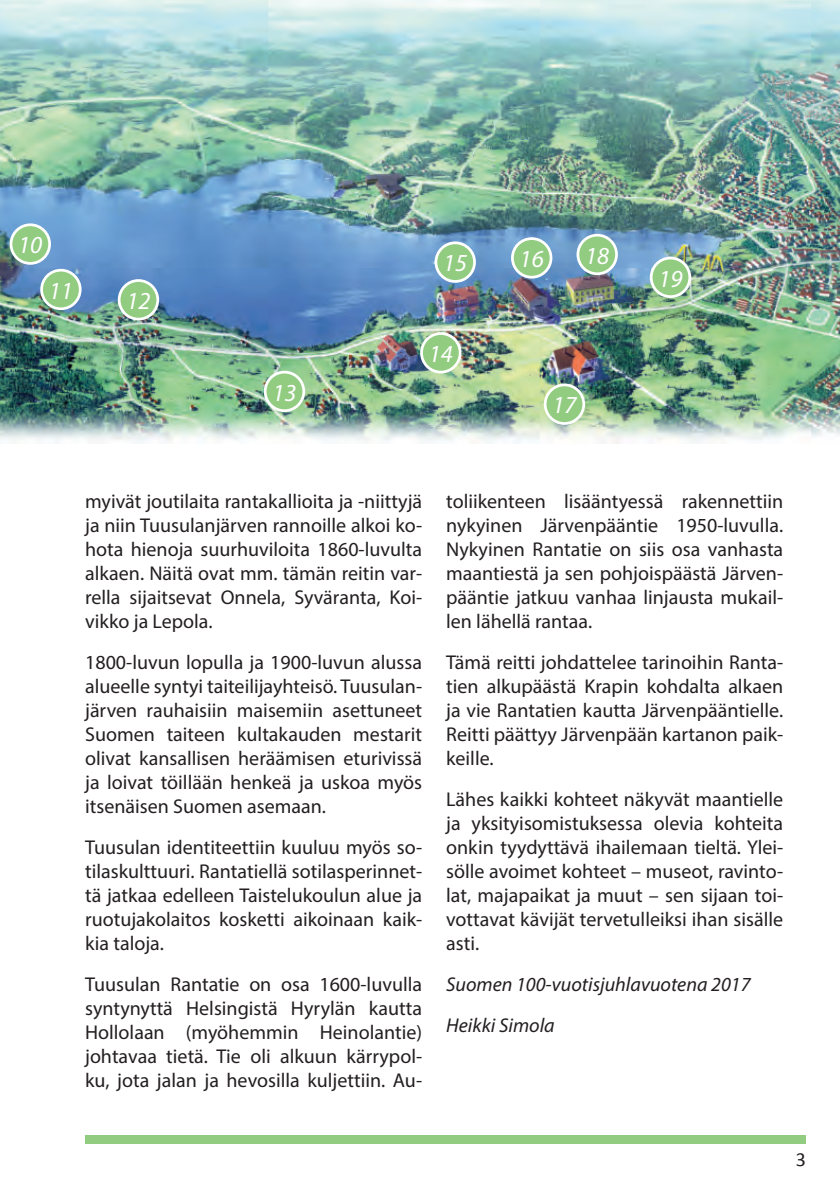
<style>
.page{position:relative;width:840px;height:1191px;background:#fff}
.page>*{position:absolute;margin:0;border:0;box-sizing:border-box;transform-origin:0 0}
.t1{font:italic 24.6px "Myriad Pro";color:#fff}
.t2{font:20px/24px "Myriad Pro";color:#231f20;text-align:justify}
.t3{font:italic 20px/41px "Myriad Pro";color:#231f20}
.t4{font:20px "Calibri";color:#231f20}
</style>
<div class="page">
<div style="left:85px;top:1135px;width:720px;height:9px;background:#92cc81"></div>
<img style="left:0;top:0;width:839px;height:443px">
<div style="left:11px;top:225px;width:39px;height:38px;background:#92cc81;border-radius:50%"></div>
<div style="left:10px;top:223px;width:41px;height:42px;border:3px solid #fff;border-radius:50%"></div>
<div style="left:42px;top:270px;width:38px;height:39px;background:#92cc81;border-radius:50%"></div>
<div style="left:40px;top:269px;width:42px;height:41px;border:3px solid #fff;border-radius:50%"></div>
<div style="left:119px;top:280px;width:39px;height:39px;background:#92cc81;border-radius:50%"></div>
<div style="left:118px;top:279px;width:41px;height:41px;border:3px solid #fff;border-radius:50%"></div>
<div style="left:265px;top:372px;width:38px;height:39px;background:#92cc81;border-radius:50%"></div>
<div style="left:264px;top:371px;width:41px;height:41px;border:3px solid #fff;border-radius:50%"></div>
<div style="left:435px;top:243px;width:39px;height:38px;background:#92cc81;border-radius:50%"></div>
<div style="left:434px;top:241px;width:41px;height:42px;border:3px solid #fff;border-radius:50%"></div>
<div style="left:512px;top:239px;width:38px;height:38px;background:#92cc81;border-radius:50%"></div>
<div style="left:510px;top:237px;width:42px;height:41px;border:3px solid #fff;border-radius:50%"></div>
<div style="left:545px;top:385px;width:38px;height:38px;background:#92cc81;border-radius:50%"></div>
<div style="left:543px;top:383px;width:41px;height:42px;border:3px solid #fff;border-radius:50%"></div>
<div style="left:421px;top:333px;width:39px;height:39px;background:#92cc81;border-radius:50%"></div>
<div style="left:420px;top:332px;width:41px;height:41px;border:3px solid #fff;border-radius:50%"></div>
<div style="left:577px;top:235px;width:39px;height:39px;background:#92cc81;border-radius:50%"></div>
<div style="left:576px;top:234px;width:41px;height:41px;border:3px solid #fff;border-radius:50%"></div>
<div style="left:650px;top:258px;width:39px;height:39px;background:#92cc81;border-radius:50%"></div>
<div style="left:649px;top:257px;width:41px;height:41px;border:3px solid #fff;border-radius:50%"></div>
<p class="t1" style="left:18px;top:230px;width:26px">10</p>
<p class="t1" style="left:49px;top:275px;width:26px">11</p>
<p class="t1" style="left:126px;top:285px;width:26px">12</p>
<p class="t1" style="left:272px;top:377px;width:26px">13</p>
<p class="t1" style="left:443px;top:248px;width:26px">15</p>
<p class="t1" style="left:519px;top:244px;width:26px">16</p>
<p class="t1" style="left:584px;top:240px;width:26px">18</p>
<p class="t1" style="left:428px;top:338px;width:26px">14</p>
<p class="t1" style="left:552px;top:390px;width:26px">17</p>
<p class="t1" style="left:658px;top:263px;width:26px">19</p>
<p class="t2" style="left:85px;top:489px;width:338px">myivät joutilaita rantakallioita ja -niittyjä ja niin Tuusulanjärven rannoille alkoi ko&shy;hota hienoja suurhuviloita 1860-luvulta alkaen. Näitä ovat mm. tämän reitin var&shy;rella sijaitsevat Onnela, Syväranta, Koi&shy;vikko ja Lepola.</p>
<p class="t2" style="left:85px;top:650px;width:338px">1800-luvun lopulla ja 1900-luvun alussa alueelle syntyi taiteilijayhteisö. Tuusulan&shy;järven rauhaisiin maisemiin asettuneet Suomen taiteen kultakauden mestarit olivat kansallisen heräämisen eturivissä ja loivat töillään henkeä ja uskoa myös itsenäisen Suomen asemaan.</p>
<p class="t2" style="left:85px;top:835px;width:338px">Tuusulan identiteettiin kuuluu myös so&shy;tilaskulttuuri. Rantatiellä sotilasperinnet&shy;tä jatkaa edelleen Taistelukoulun alue ja ruotujakolaitos kosketti aikoinaan kaik&shy;kia taloja.</p>
<p class="t2" style="left:85px;top:972px;width:338px">Tuusulan Rantatie on osa 1600-luvulla syntynyttä Helsingistä Hyrylän kautta Hollolaan (myöhemmin Heinolantie) johtavaa tietä. Tie oli alkuun kärrypol&shy;ku, jota jalan ja hevosilla kuljettiin. Au-</p>
<p class="t2" style="left:446px;top:489px;width:338px">toliikenteen lisääntyessä rakennettiin nykyinen Järvenpääntie 1950-luvulla.<br>Nykyinen Rantatie on siis osa vanhasta maantiestä ja sen pohjoispäästä Järven&shy;pääntie jatkuu vanhaa linjausta mukail&shy;len lähellä rantaa.</p>
<p class="t2" style="left:446px;top:650px;width:338px">Tämä reitti johdattelee tarinoihin Ranta&shy;tien alkupäästä Krapin kohdalta alkaen ja vie Rantatien kautta Järvenpääntielle.<br>Reitti päättyy Järvenpään kartanon paik&shy;keille.</p>
<p class="t2" style="left:446px;top:787px;width:338px">Lähes kaikki kohteet näkyvät maantielle ja yksityisomistuksessa olevia kohteita onkin tyydyttävä ihailemaan tieltä. Ylei&shy;sölle avoimet kohteet – museot, ravinto&shy;lat, majapaikat ja muut – sen sijaan toi&shy;vottavat kävijät tervetulleiksi ihan sisälle asti.</p>
<p class="t3" style="left:446px;top:963px;width:306px">Suomen 100-vuotisjuhlavuotena 2017<br>Heikki Simola</p>
<p class="t4" style="left:795px;top:1147px;width:12px">3</p>
</div>
